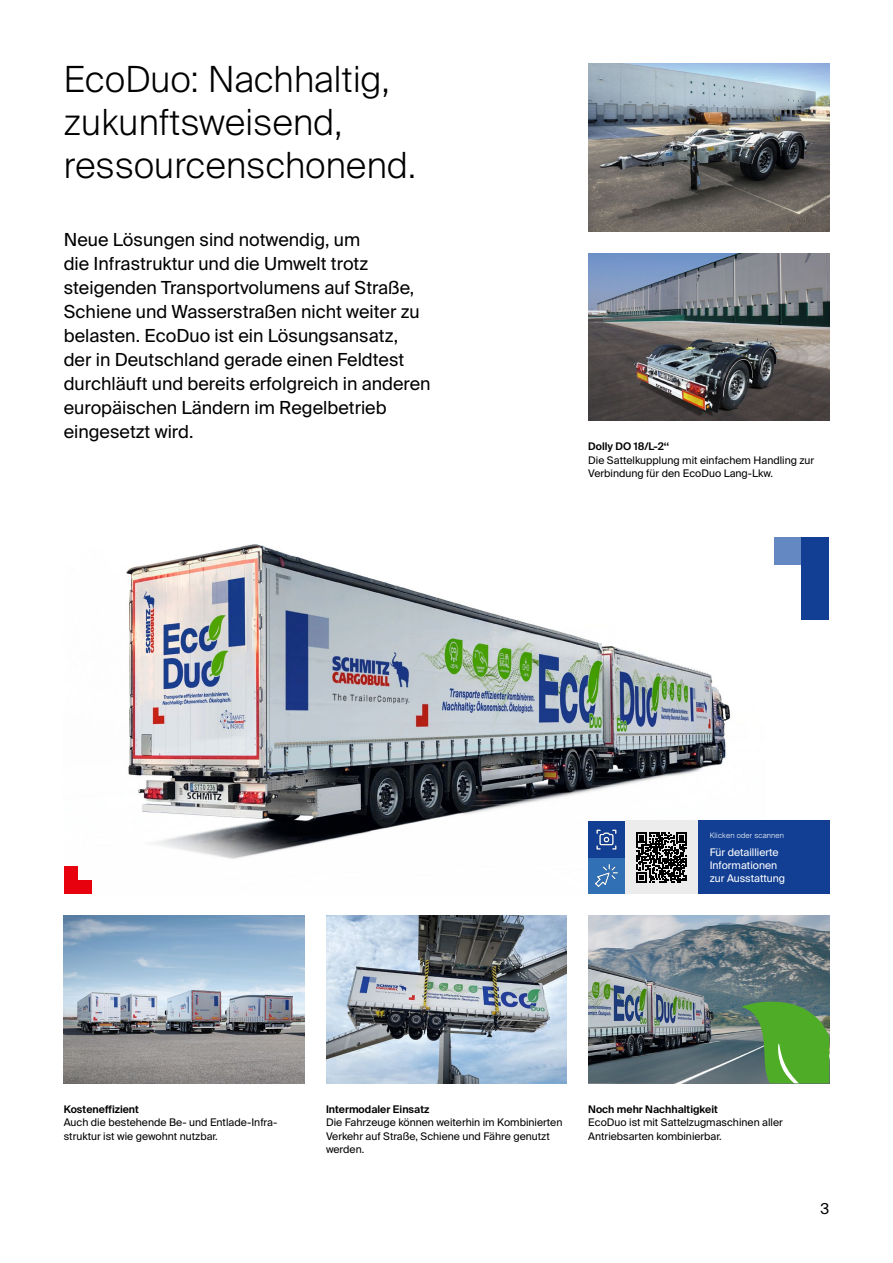
<style>
.page{position:relative;width:893px;height:1263px;background:#fff}
.page>*{position:absolute;margin:0;border:0;box-sizing:border-box;transform-origin:0 0}
.t1{font:300 36px/43.2px "Suisse Intl";letter-spacing:.01em;color:#000}
.t2{font:18px/24px "Suisse Intl";color:#000}
.t3{font:15px "Suisse Intl";color:#000}
.t4{font:10.5px/13.5px "Suisse Intl";color:#000}
.t5{font:600 10.5px "Suisse Intl";color:#000}
.t6{font:10.5px/12.6px "Suisse Intl";color:#fff}
.t7{font:300 7.5px "Suisse Intl";letter-spacing:.025em;color:#fff}
</style>
<div class="page">
<img style="left:64px;top:544px;width:701px;height:350px">
<img style="left:64px;top:915px;width:241px;height:168px">
<img style="left:588px;top:253px;width:241px;height:168px">
<img style="left:588px;top:64px;width:241px;height:168px">
<img style="left:326px;top:915px;width:241px;height:168px">
<img style="left:588px;top:915px;width:241px;height:168px">
<div style="left:774px;top:537px;width:55px;height:27px;background:#6488c2"></div>
<div style="left:802px;top:537px;width:27px;height:82px;background:#123f93"></div>
<div style="left:64px;top:867px;width:14px;height:27px;background:#e7000e"></div>
<div style="left:64px;top:880px;width:27px;height:14px;background:#e7000e"></div>
<div style="left:625px;top:821px;width:73px;height:73px;background:#ececec"></div>
<svg style="left:637px;top:832px;width:49px;height:50px"></svg>
<div style="left:588px;top:857px;width:37px;height:37px;background:#3170b5"></div>
<img style="left:596px;top:865px;width:21px;height:22px">
<div style="left:588px;top:821px;width:37px;height:36px;background:#123f93"></div>
<img style="left:596px;top:829px;width:21px;height:21px">
<div style="left:698px;top:821px;width:131px;height:73px;background:#123f93"></div>
<svg style="left:713px;top:990px;width:116px;height:93px;background:#5a8f56"></svg>
<h1 class="t1" style="left:64px;top:58px;width:354px">EcoDuo: Nachhaltig, zukunftsweisend, ressourcenschonend.</h1>
<p class="t2" style="left:64px;top:227px;width:368px">Neue Lösungen sind notwendig, um<br>die Infrastruktur und die Umwelt trotz steigenden Transportvolumens auf Straße, Schiene und Wasserstraßen nicht weiter zu belasten. EcoDuo ist ein Lösungsansatz,<br>der in Deutschland gerade einen Feldtest durchläuft und bereits erfolgreich in anderen europäischen Ländern im Regelbetrieb eingesetzt wird.</p>
<p class="t5" style="left:588px;top:441px;width:82px">Dolly DO 18/L-2‘‘</p>
<p class="t4" style="left:588px;top:453px;width:228px">Die Sattelkupplung mit einfachem Handling zur<br>Verbindung für den EcoDuo Lang-Lkw.</p>
<p class="t7" style="left:710px;top:831px;width:76px">Klicken oder scannen</p>
<p class="t6" style="left:710px;top:846px;width:77px">Für detaillierte<br>Informationen zur Ausstattung</p>
<p class="t5" style="left:64px;top:1103px;width:77px">Kosteneffizient</p>
<p class="t4" style="left:64px;top:1116px;width:215px">Auch die bestehende Be- und Entlade-Infra&shy;struktur ist wie gewohnt nutzbar.</p>
<p class="t5" style="left:326px;top:1103px;width:105px">Intermodaler Einsatz</p>
<p class="t4" style="left:326px;top:1116px;width:238px">Die Fahrzeuge können weiterhin im Kombinierten<br>Verkehr auf Straße, Schiene und Fähre genutzt werden.</p>
<p class="t5" style="left:588px;top:1103px;width:131px">Noch mehr Nachhaltigkeit</p>
<p class="t4" style="left:588px;top:1116px;width:196px">EcoDuo ist mit Sattelzugmaschinen aller<br>Antriebsarten kombinierbar.</p>
<p class="t3" style="left:820px;top:1200px;width:10px">3</p>
</div>
